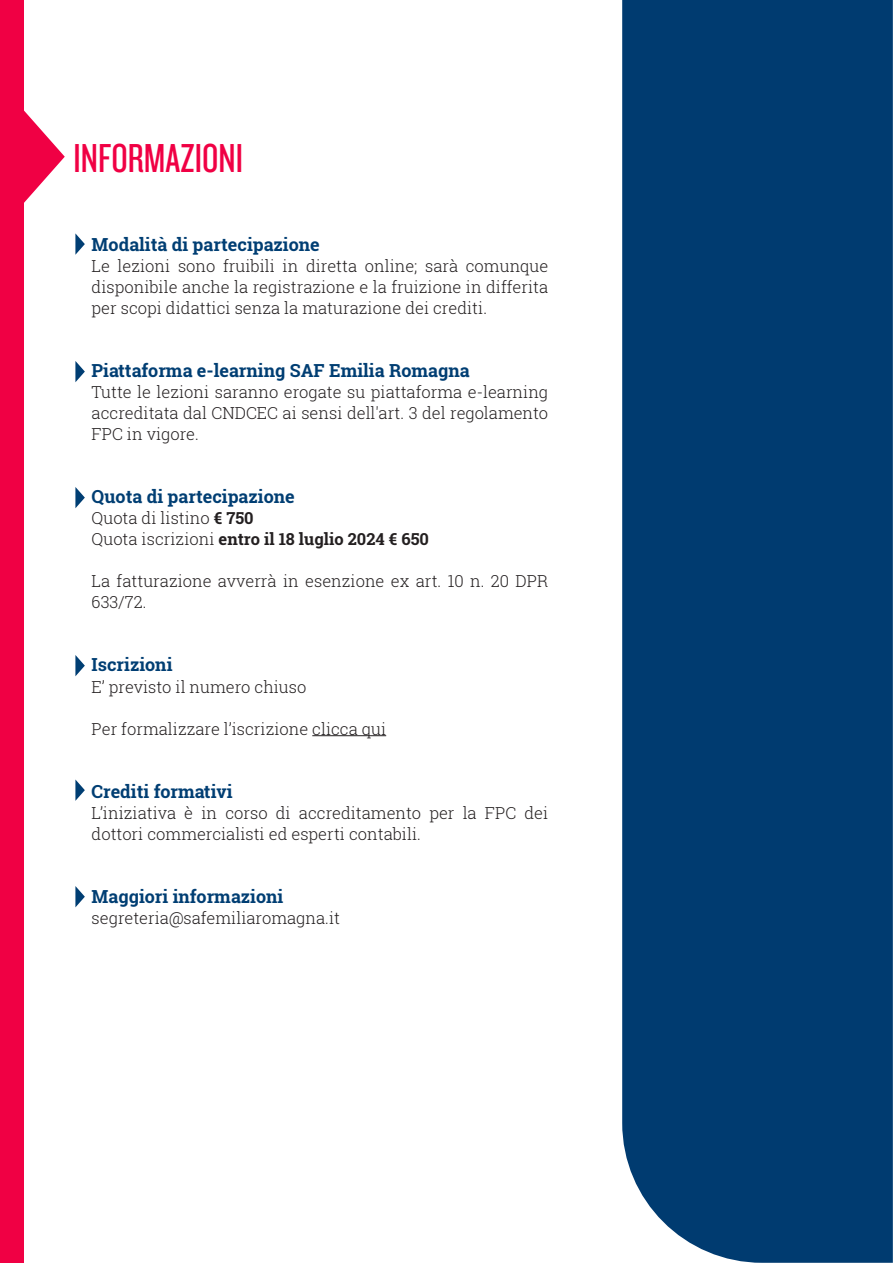
<style>
.page{position:relative;width:893px;height:1263px;background:#fff}
.page>*{position:absolute;margin:0;border:0;box-sizing:border-box;transform-origin:0 0}
.t1{font:42px "Knockout HTF28 Junior Featherwt";color:#f00044}
.t2{font:700 18px "Roboto Slab";color:#003e73}
.t3{font:300 16.5px/21px "Roboto Slab";color:#231f20}
.s1{font-weight:700}
</style>
<div class="page">
<div style="left:0;top:0;width:24px;height:1263px;background:#f00044"></div>
<svg style="left:24px;top:110px;width:41px;height:93px"></svg>
<hr style="left:312px;top:735px;width:74px;height:1px;background:#231f20">
<div style="left:622px;top:0;width:271px;height:1263px;background:#003b70"></div>
<svg style="left:75px;top:487px;width:10px;height:21px"></svg>
<svg style="left:75px;top:361px;width:10px;height:21px"></svg>
<svg style="left:75px;top:233px;width:10px;height:22px"></svg>
<svg style="left:75px;top:655px;width:10px;height:21px"></svg>
<svg style="left:75px;top:779px;width:10px;height:22px"></svg>
<svg style="left:75px;top:886px;width:10px;height:21px"></svg>
<h1 class="t1" style="left:74px;top:137px;width:171px">INFORMAZIONI</h1>
<p class="t2" style="left:92px;top:233px;width:230px">Modalità di partecipazione</p>
<p class="t3" style="left:92px;top:256px;width:458px;text-align:justify">Le lezioni sono fruibili in diretta online; sarà comunque disponibile anche la registrazione e la fruizione in differita per scopi didattici senza la maturazione dei crediti.</p>
<p class="t2" style="left:92px;top:359px;width:380px">Piattaforma e-learning SAF Emilia Romagna</p>
<p class="t3" style="left:92px;top:382px;width:458px;text-align:justify">Tutte le lezioni saranno erogate su piattaforma e-learning accreditata dal CNDCEC ai sensi dell'art. 3 del regolamento FPC in vigore.</p>
<p class="t2" style="left:92px;top:485px;width:205px">Quota di partecipazione</p>
<p class="t3" style="left:92px;top:508px;width:339px">Quota di listino <span class="s1">€ 750<br></span>Quota iscrizioni <span class="s1">entro il 18 luglio 2024 € 650</span></p>
<p class="t3" style="left:92px;top:571px;width:458px">La fatturazione avverrà in esenzione ex art. 10 n. 20 DPR<br>633/72.</p>
<p class="t2" style="left:92px;top:653px;width:82px">Iscrizioni</p>
<p class="t3" style="left:92px;top:676px;width:216px">E’ previsto il numero chiuso</p>
<p class="t3" style="left:92px;top:718px;width:296px">Per formalizzare l’iscrizione clicca qui</p>
<p class="t2" style="left:92px;top:779px;width:142px">Crediti formativi</p>
<p class="t3" style="left:92px;top:802px;width:458px">L’iniziativa è in corso di accreditamento per la FPC dei dottori commercialisti ed esperti contabili.</p>
<p class="t2" style="left:92px;top:884px;width:193px">Maggiori informazioni</p>
<p class="t3" style="left:92px;top:907px;width:250px">segreteria@safemiliaromagna.it</p>
</div>
